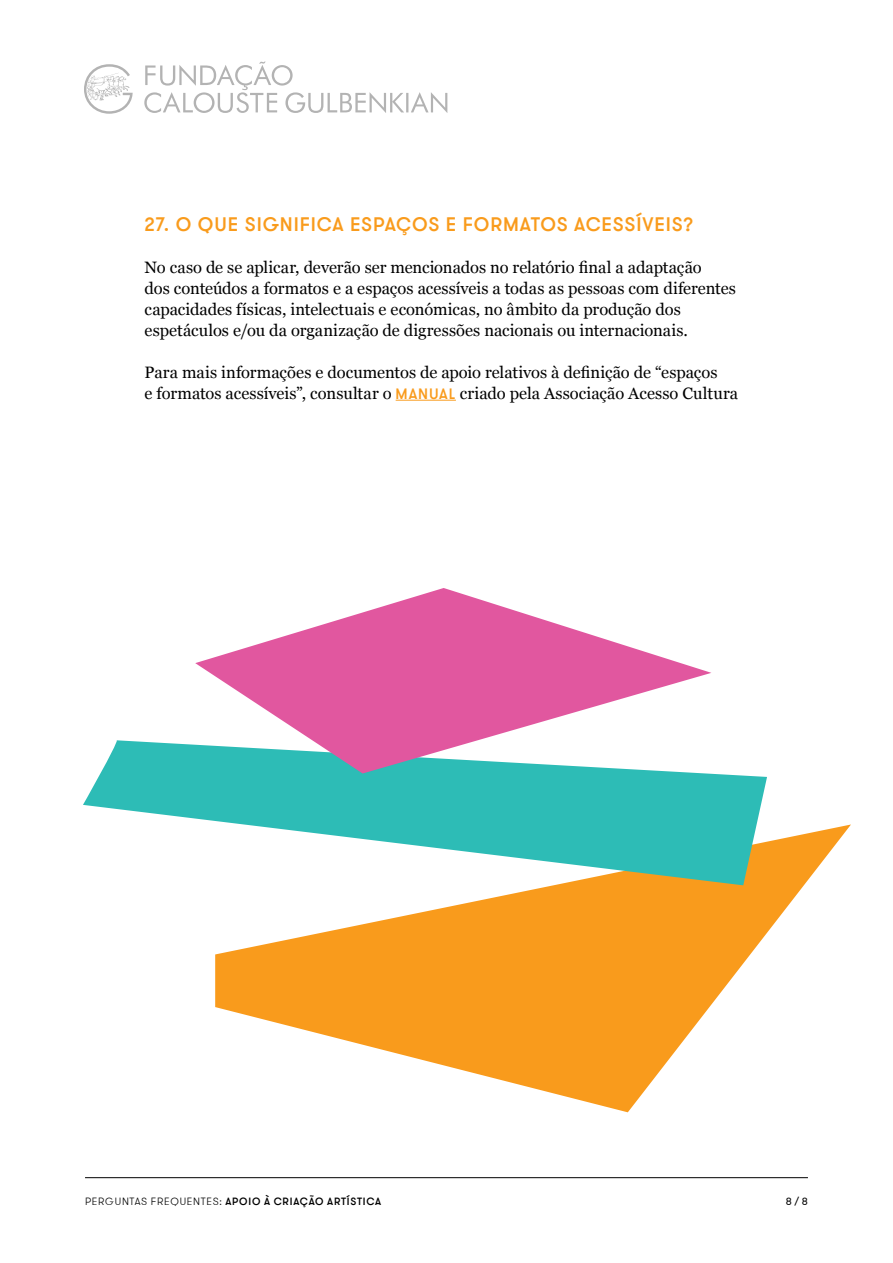
<style>
.page{position:relative;width:893px;height:1263px;background:#fff}
.page>*{position:absolute;margin:0;border:0;box-sizing:border-box;transform-origin:0 0}
.t1{font:500 19.5px "GT Walsheim";letter-spacing:.04em;color:#f99b1c}
.t2{font:16.5px/21px "Georgia";color:#000}
.t3{font:500 10.5px "GT Walsheim";letter-spacing:.07em;color:#000}
.t4{font:10.5px "GT Walsheim";color:#000}
.s1{font-family:"GT Walsheim";font-weight:500;font-size:15px;color:#f99b1c}
.s2{font-weight:300}
</style>
<div class="page">
<hr style="left:85px;top:1177px;width:723px;height:1px;background:#000">
<svg style="left:144px;top:61px;width:303px;height:52px"></svg>
<svg style="left:84px;top:64px;width:49px;height:50px"></svg>
<hr style="left:396px;top:400px;width:60px;height:1px;background:#f99b1c">
<svg style="left:215px;top:824px;width:636px;height:288px;fill:#f99b1c"></svg>
<svg style="left:83px;top:740px;width:684px;height:145px;fill:#2dbcb6"></svg>
<svg style="left:195px;top:588px;width:516px;height:185px"></svg>
<p class="t1" style="left:145px;top:212px;width:550px">27. O QUE SIGNIFICA ESPAÇOS E FORMATOS ACESSÍVEIS?</p>
<p class="t2" style="left:145px;top:256px;width:593px">No caso de se aplicar, deverão ser mencionados no relatório final a adaptação<br>dos conteúdos a formatos e a espaços acessíveis a todas as pessoas com diferentes capacidades físicas, intelectuais e económicas, no âmbito da produção dos espetáculos e/ou da organização de digressões nacionais ou internacionais.</p>
<p class="t2" style="left:145px;top:361px;width:595px">Para mais informações e documentos de apoio relativos à definição de “espaços<br>e formatos acessíveis”, consultar o <span class="s1">MANUAL</span> criado pela Associação Acesso Cultura</p>
<p class="t3" style="left:85px;top:1194px;width:298px"><span class="s2">PERGUNTAS FREQUENTES:</span> APOIO À CRIAÇÃO ARTÍSTICA</p>
<p class="t4" style="left:786px;top:1194px;width:24px">8 / 8</p>
</div>
